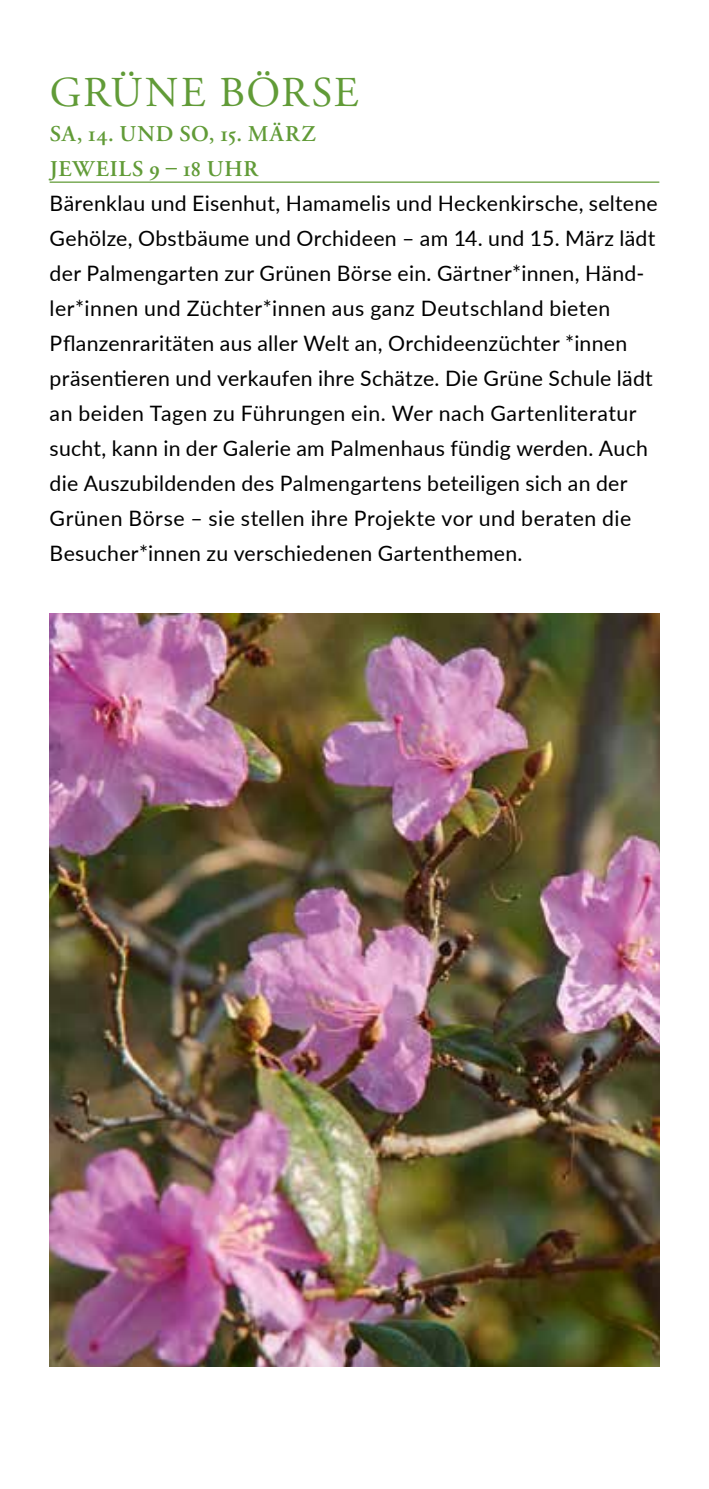
<style>
.page{position:relative;width:709px;height:1489px;background:#fff}
.page>*{position:absolute;margin:0;border:0;box-sizing:border-box;transform-origin:0 0}
.t1{font:42.5px "Adobe Garamond Pro";letter-spacing:.035em;color:#619b37}
.t2{font:600 22.5px/35px "Adobe Garamond Pro";letter-spacing:.035em;color:#619b37}
.t3{font:21.25px/35px "Lato";letter-spacing:.015em;color:#000}
</style>
<div class="page">
<hr style="left:50px;top:181px;width:609px;height:2px;background:#619b37">
<img style="left:50px;top:613px;width:609px;height:753px">
<h1 class="t1" style="left:50px;top:67px;width:310px">GRÜNE BÖRSE</h1>
<p class="t2" style="left:50px;top:116px;width:268px">SA, 14. UND SO, 15. MÄRZ<br>JEWEILS 9 – 18 UHR</p>
<p class="t3" style="left:50px;top:185px;width:609px">Bärenklau und Eisenhut, Hamamelis und Heckenkirsche, seltene Gehölze, Obstbäume und Orchideen – am 14. und 15. März lädt der Palmengarten zur Grünen Börse ein. Gärtner*innen, Händ&shy;ler*innen und Züchter*innen aus ganz Deutschland bieten Pflanzenraritäten aus aller Welt an, Orchideenzüchter *innen präsentieren und verkaufen ihre Schätze. Die Grüne Schule lädt an beiden Tagen zu Führungen ein. Wer nach Gartenliteratur sucht, kann in der Galerie am Palmenhaus fündig werden. Auch die Auszubildenden des Palmengartens beteiligen sich an der Grünen Börse – sie stellen ihre Projekte vor und beraten die Besucher*innen zu verschiedenen Gartenthemen.</p>
</div>
